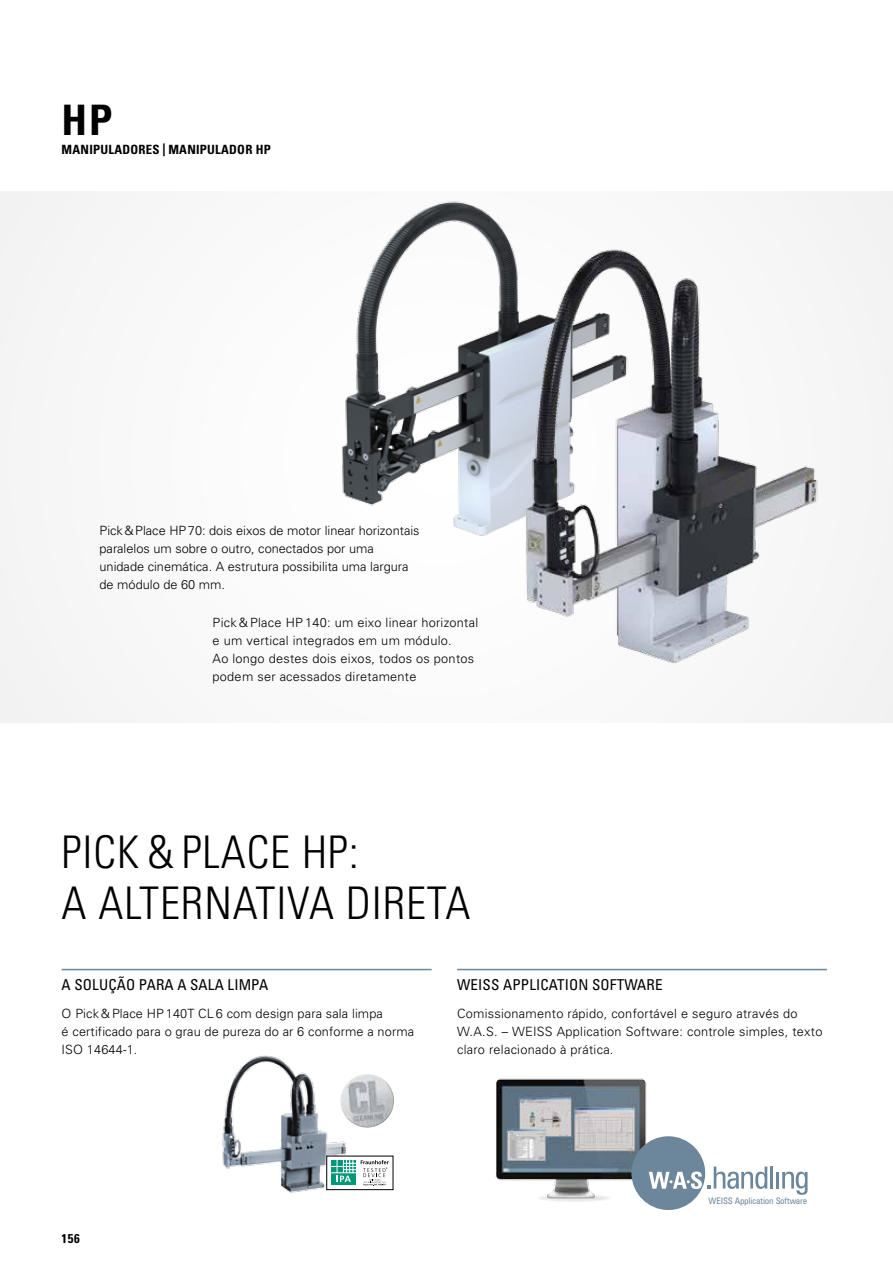
<style>
.page{position:relative;width:893px;height:1263px;background:#fff}
.page>*{position:absolute;margin:0;border:0;box-sizing:border-box;transform-origin:0 0}
.t1{font:300 condensed 45px/51px "Univers";letter-spacing:.02em;color:#000}
.t2{font:700 condensed 42px "Univers";color:#000}
.t3{font:condensed 15px "Univers";letter-spacing:.01em;color:#000}
.t4{font:300 12.75px/18px "Univers";letter-spacing:.02em;color:#000}
.t5{font:300 12.75px/18px "Univers";color:#000}
.t6{font:700 condensed 12.75px "Univers";letter-spacing:.02em;color:#000}
.t7{font:condensed 9px "Univers";letter-spacing:-.025em;color:#6c879c}
</style>
<div class="page">
<img style="left:495px;top:1078px;width:152px;height:123px">
<svg style="left:631px;top:1136px;width:136px;height:74px"></svg>
<hr style="left:770px;top:1166px;width:3px;height:22px;background:#6c879c">
<hr style="left:776px;top:1172px;width:3px;height:16px;background:#6c879c">
<svg style="left:782px;top:1171px;width:25px;height:24px"></svg>
<div style="left:0;top:191px;width:893px;height:532px;background:#f8f8f8"></div>
<img style="left:222px;top:1055px;width:159px;height:138px">
<img style="left:346px;top:1074px;width:21px;height:10px">
<div style="left:327px;top:1156px;width:66px;height:33px;background:#fff"></div>
<div style="left:327px;top:1156px;width:66px;height:34px;border:1px solid #000"></div>
<svg style="left:331px;top:1160px;width:58px;height:26px"></svg>
<img style="left:342px;top:201px;width:163px;height:335px">
<img style="left:503px;top:234px;width:315px;height:429px">
<hr style="left:62px;top:969px;width:370px;height:1px;background:#6c879c">
<hr style="left:457px;top:969px;width:370px;height:1px;background:#6c879c">
<h2 class="t2" style="left:62px;top:94px;width:52px">HP</h2>
<p class="t6" style="left:62px;top:142px;width:211px">MANIPULADORES | MANIPULADOR HP</p>
<p class="t5" style="left:100px;top:521px;width:322px">Pick&amp;Place HP70: dois eixos de motor linear horizontais paralelos um sobre o outro, conectados por uma unidade cinemática. A estrutura possibilita uma largura de módulo de 60 mm.</p>
<p class="t4" style="left:213px;top:613px;width:267px">Pick &amp; Place HP 140: um eixo linear horizontal e um vertical integrados em um módulo.<br>Ao longo destes dois eixos, todos os pontos podem ser acessados diretamente</p>
<h1 class="t1" style="left:62px;top:826px;width:410px">PICK &amp; PLACE HP:<br>A ALTERNATIVA DIRETA</h1>
<p class="t3" style="left:62px;top:975px;width:208px">A SOLUÇÃO PARA A SALA LIMPA</p>
<p class="t4" style="left:62px;top:1004px;width:354px">O Pick &amp; Place HP140T CL 6 com design para sala limpa<br>é certificado para o grau de pureza do ar 6 conforme a norma<br>ISO 14644-1.</p>
<p class="t3" style="left:457px;top:975px;width:207px">WEISS APPLICATION SOFTWARE</p>
<p class="t4" style="left:457px;top:1004px;width:367px">Comissionamento rápido, confortável e seguro através do<br>W.A.S. – WEISS Application Software: controle simples, texto claro relacionado à prática.</p>
<p class="t6" style="left:62px;top:1231px;width:20px">156</p>
<p class="t7" style="left:708px;top:1195px;width:100px">WEISS Application Software</p>
</div>
